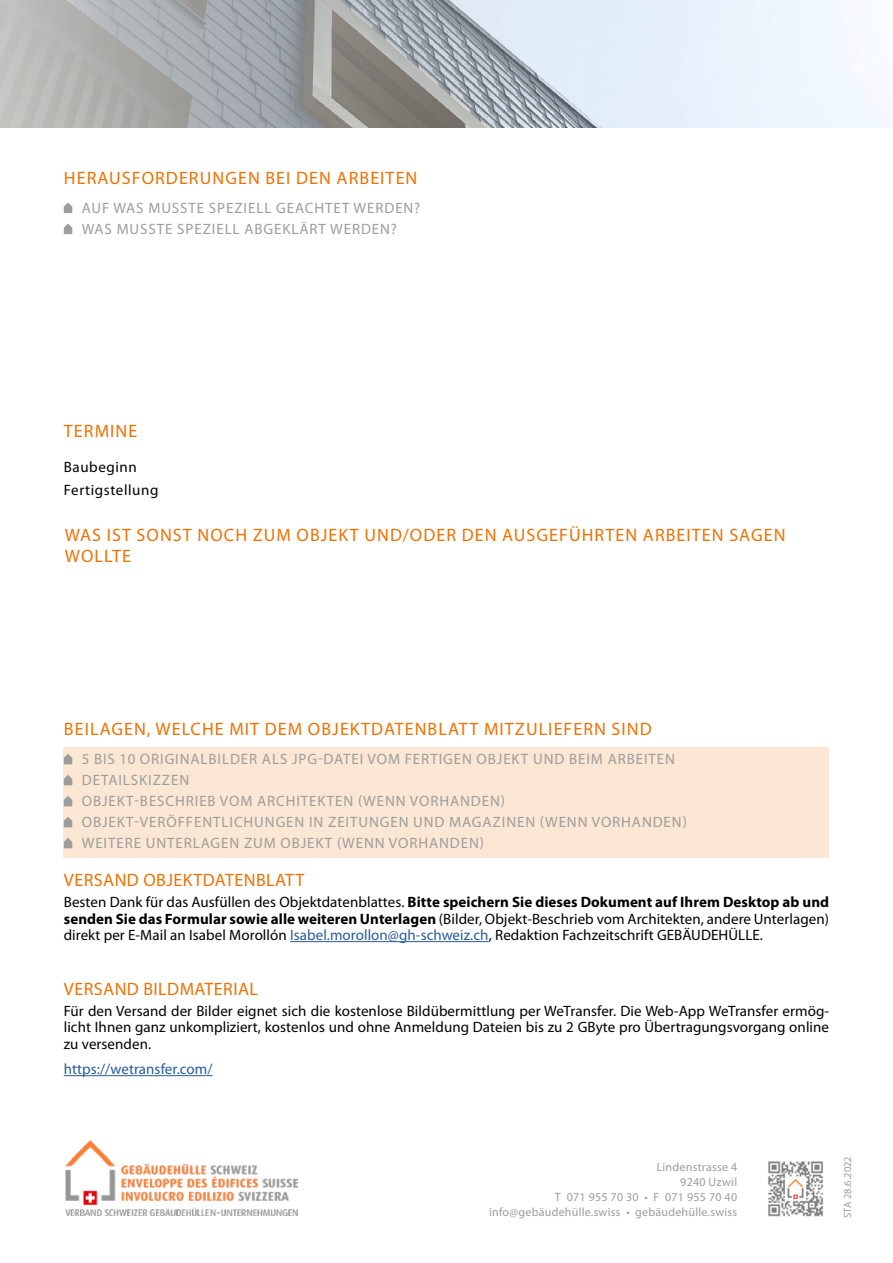
<style>
.page{position:relative;width:893px;height:1263px;background:#fff}
.page>*{position:absolute;margin:0;border:0;box-sizing:border-box;transform-origin:0 0}
.t1{font:18px/21px "Myriad Pro";letter-spacing:.06em;color:#ee7203}
.t2{font:18px "Myriad Pro";letter-spacing:.025em;color:#ee7203}
.t3{font:15px/16.5px "Myriad Pro";letter-spacing:.005em;color:#000;text-align:justify}
.t4{font:15px/21px "Myriad Pro";letter-spacing:.06em;color:#9d9d9c}
.t5{font:15px/23.2px "Myriad Pro";letter-spacing:.04em;color:#000}
.t6{font:15px "Myriad Pro";letter-spacing:.005em;color:#275b9b}
.t7{font:12px/15px "Myriad Pro";letter-spacing:.02em;color:#9d9d9c;text-align:right}
.t8{font:10.5px "Myriad Pro";letter-spacing:.005em;color:#9d9d9c}
.s1{font-weight:700}
.s2{color:#275b9b}
.s3{font-weight:900}
</style>
<div class="page">
<img style="left:65px;top:1141px;width:233px;height:75px">
<img style="left:768px;top:1161px;width:55px;height:56px">
<svg style="left:0;top:0;width:800px;height:128px;background:#b9bec3"></svg>
<div style="left:64px;top:747px;width:765px;height:110px;background:#fce7d4"></div>
<svg style="left:64px;top:202px;width:8px;height:11px"></svg>
<svg style="left:64px;top:223px;width:8px;height:11px"></svg>
<hr style="left:290px;top:941px;width:199px;height:1px;background:#275b9b">
<hr style="left:64px;top:1075px;width:149px;height:1px;background:#275b9b">
<svg style="left:64px;top:754px;width:8px;height:10px"></svg>
<svg style="left:64px;top:775px;width:8px;height:10px"></svg>
<svg style="left:64px;top:796px;width:8px;height:10px"></svg>
<svg style="left:64px;top:817px;width:8px;height:10px"></svg>
<svg style="left:64px;top:838px;width:8px;height:10px"></svg>
<p class="t1" style="left:64px;top:167px;width:355px">HERAUSFORDERUNGEN BEI DEN ARBEITEN</p>
<p class="t4" style="left:82px;top:198px;width:340px">AUF WAS MUSSTE SPEZIELL GEACHTET WERDEN?<br>WAS MUSSTE SPEZIELL ABGEKLÄRT WERDEN?</p>
<p class="t1" style="left:64px;top:420px;width:75px">TERMINE</p>
<p class="t5" style="left:64px;top:455px;width:96px">Baubeginn<br>Fertigstellung</p>
<p class="t1" style="left:65px;top:525px;width:722px">WAS IST SONST NOCH ZUM OBJEKT UND/ODER DEN AUSGEFÜHRTEN ARBEITEN SAGEN<br>WOLLTE</p>
<p class="t1" style="left:64px;top:719px;width:589px">BEILAGEN, WELCHE MIT DEM OBJEKTDATENBLATT MITZULIEFERN SIND</p>
<p class="t4" style="left:82px;top:749px;width:607px">5 BIS 10 ORIGINALBILDER ALS JPG-DATEI VOM FERTIGEN OBJEKT UND BEIM ARBEITEN DETAILSKIZZEN<br>OBJEKT-BESCHRIEB VOM ARCHITEKTEN (WENN VORHANDEN)<br>OBJEKT-VERÖFFENTLICHUNGEN IN ZEITUNGEN UND MAGAZINEN (WENN VORHANDEN)<br>WEITERE UNTERLAGEN ZUM OBJEKT (WENN VORHANDEN)</p>
<p class="t2" style="left:64px;top:870px;width:242px">VERSAND OBJEKTDATENBLATT</p>
<p class="t3" style="left:64px;top:894px;width:767px">Besten Dank für das Ausfüllen des Objektdatenblattes. <span class="s1">Bitte speichern Sie dieses Dokument auf Ihrem Desktop ab und senden Sie das Formular sowie alle weiteren Unterlagen</span> (Bilder, Objekt-Beschrieb vom Architekten, andere Unterlagen) direkt per E-Mail an Isabel Morollón <span class="s2">Isabel.morollon@gh-schweiz.ch</span>, Redaktion Fachzeitschrift GEBÄUDEHÜLLE.</p>
<p class="t2" style="left:64px;top:979px;width:196px">VERSAND BILDMATERIAL</p>
<p class="t3" style="left:64px;top:1003px;width:767px">Für den Versand der Bilder eignet sich die kostenlose Bildübermittlung per WeTransfer. Die Web-App WeTransfer ermög&shy;licht Ihnen ganz unkompliziert, kostenlos und ohne Anmeldung Dateien bis zu 2 GByte pro Übertragungsvorgang online zu versenden.</p>
<p class="t6" style="left:64px;top:1061px;width:150px">https://wetransfer.com/</p>
<p class="t7" style="left:489px;top:1160px;width:250px">Lindenstrasse 4<br>9240 Uzwil<br>T 071 955 70 30 <span class="s3">·</span> F 071 955 70 40 info@gebäudehülle.swiss <span class="s3">·</span> gebäudehülle.swiss</p>
<p class="t8" style="left:842px;top:1218px;width:63px;rotate:-90deg">STA 28.6.2022</p>
</div>
